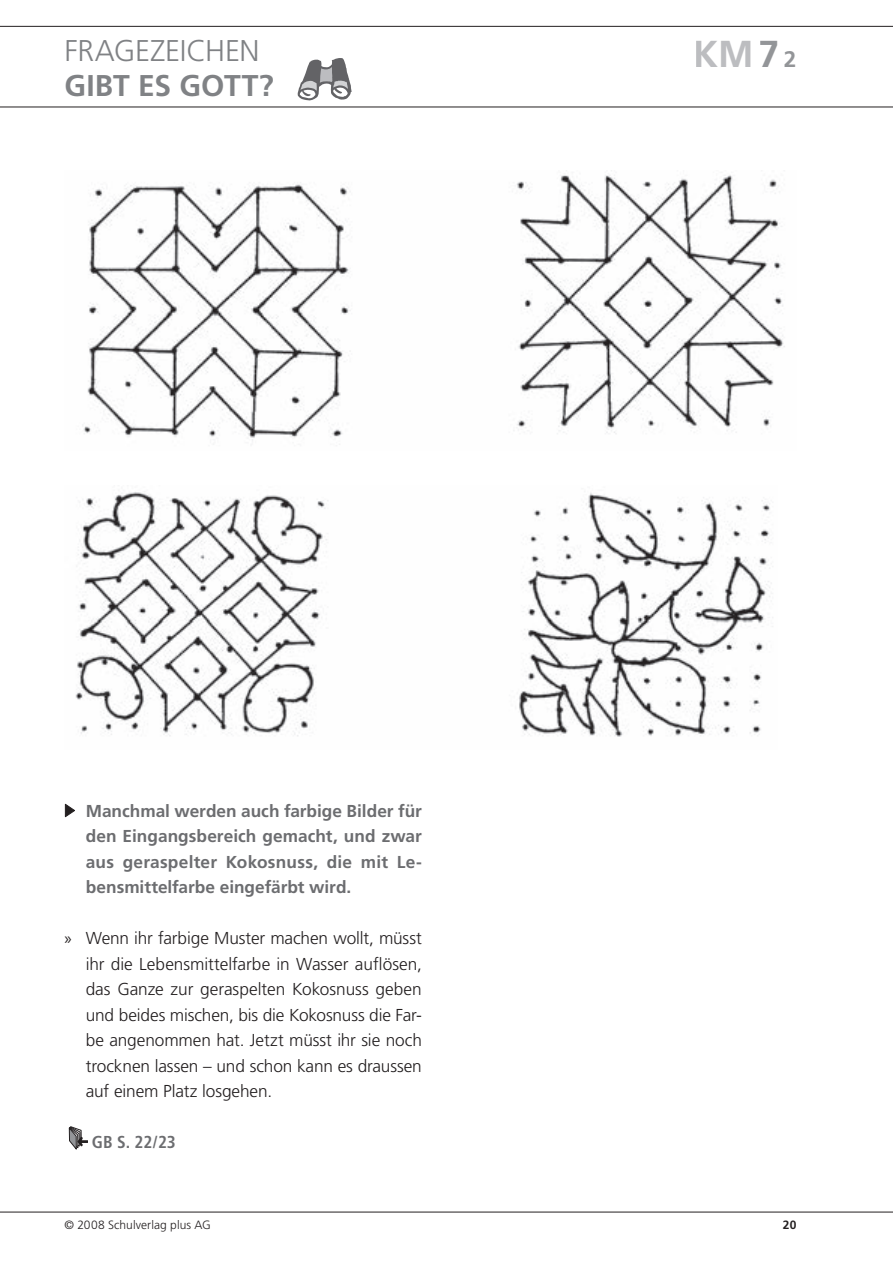
<style>
.page{position:relative;width:893px;height:1263px;background:#fff}
.page>*{position:absolute;margin:0;border:0;box-sizing:border-box;transform-origin:0 0}
.t1{font:700 37.5px "Frutiger";color:#bcbdc0}
.t2{font:300 30px "Frutiger";letter-spacing:-.01em;color:#808285}
.t3{font:700 30px "Frutiger";color:#808285}
.t4{font:300 17.25px/25.5px "Frutiger";letter-spacing:-.01em;color:#231f20;text-align:justify}
.t5{font:700 17.25px/25.5px "Frutiger";color:#6c6d70;text-align:justify}
.t6{font:700 condensed 17.25px "Frutiger";color:#6c6d70}
.t7{font:300 12px "Frutiger";letter-spacing:.005em;color:#231f20}
.t8{font:700 12px "Frutiger";color:#231f20}
.s1{color:#939598}
.s2{font-size:22.5px;color:#939598}
.s3{font-family:"Myriad Pro";font-weight:400}
</style>
<div class="page">
<hr style="left:0;top:107px;width:892px;height:1px;background:#231f20">
<hr style="left:0;top:26px;width:892px;height:1px;background:#231f20">
<svg style="left:297px;top:58px;width:54px;height:43px"></svg>
<hr style="left:0;top:1212px;width:892px;height:1px;background:#231f20">
<svg style="left:65px;top:803px;width:10px;height:15px"></svg>
<svg style="left:69px;top:1126px;width:18px;height:24px"></svg>
<img style="left:82px;top:175px;width:703px;height:270px">
<img style="left:75px;top:491px;width:698px;height:246px">
<h2 class="t2" style="left:64px;top:34px;width:196px">FRAGEZEICHEN</h2>
<h2 class="t3" style="left:64px;top:68px;width:211px">GIBT ES GOTT?</h2>
<h1 class="t1" style="left:693px;top:31px;width:105px">KM<span class="s1">7</span> <span class="s2">2</span></h1>
<p class="t5" style="left:86px;top:798px;width:337px">Manchmal werden auch farbige Bilder für den Eingangsbereich gemacht, und zwar aus geraspelter Kokosnuss, die mit Le&shy;bensmittelfarbe eingefärbt wird.</p>
<p class="t4" style="left:86px;top:925px;width:337px;text-indent:-21px"><span class="s3">»</span> Wenn ihr farbige Muster machen wollt, müsst ihr die Lebensmittelfarbe in Wasser auflösen, das Ganze zur geraspelten Kokosnuss geben und beides mischen, bis die Kokosnuss die Far&shy;be angenommen hat. Jetzt müsst ihr sie noch trocknen lassen – und schon kann es draussen auf einem Platz losgehen.</p>
<p class="t6" style="left:92px;top:1132px;width:85px">GB S. 22/23</p>
<p class="t7" style="left:64px;top:1218px;width:148px">© 2008 Schulverlag plus AG</p>
<p class="t8" style="left:782px;top:1218px;width:15px">20</p>
</div>
